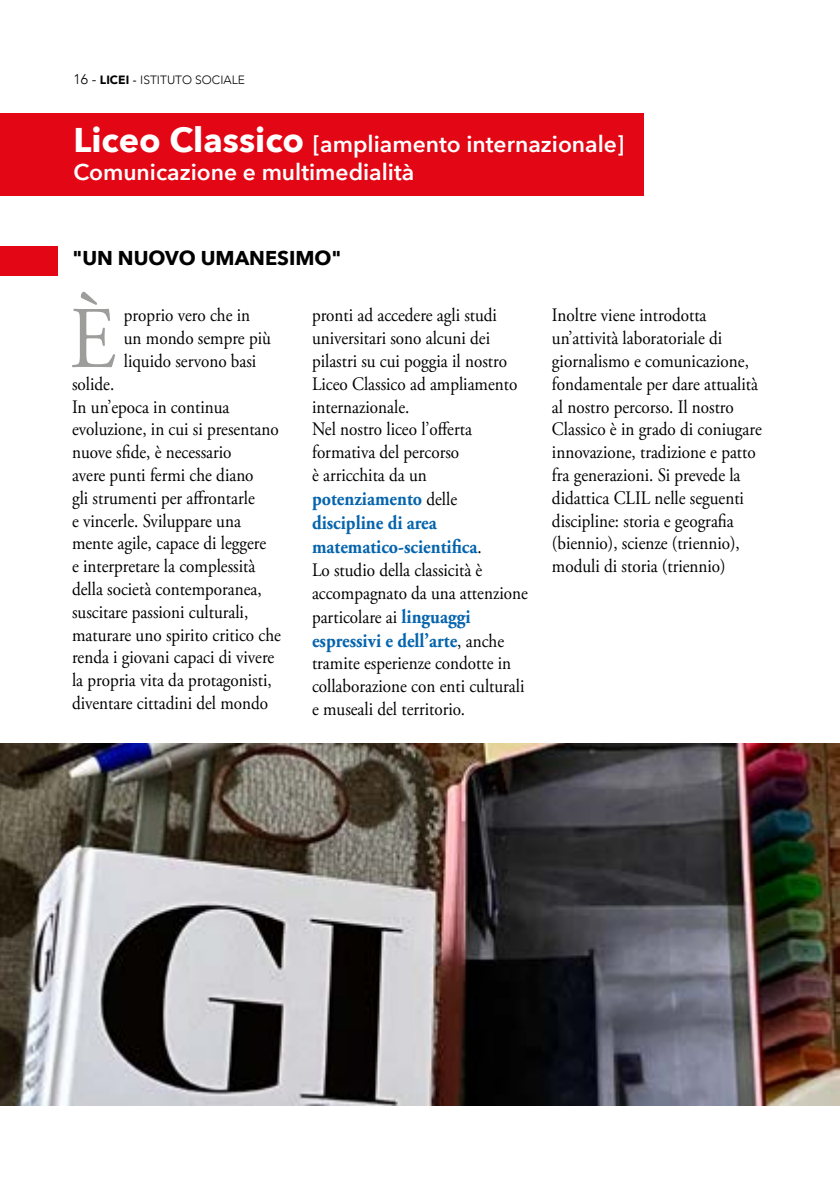
<style>
.page{position:relative;width:840px;height:1191px;background:#fff}
.page>*{position:absolute;margin:0;border:0;box-sizing:border-box;transform-origin:0 0}
.t1{font:87.8px "Adobe Garamond Pro";color:#9d9d9c;scale:.9 1}
.t2{font:600 22.8px/28.8px "Avenir Next";color:#fff}
.t3{font:700 20px/24px "Adobe Garamond Pro";color:#0564ad;scale:.9 1}
.t4{font:700 20px "Avenir Next";color:#000}
.t5{font:19px/22.8px "Adobe Garamond Pro";color:#000;scale:.9 1}
.t6{font:300 12px "Avenir";color:#000}
.s1{font-size:14px}
.s2{font-weight:900}
.s3{font-weight:500}
.s4{font-weight:700;font-size:34.2px}
.s5{font-weight:400;font-size:19px;color:#000}
.s6{font-weight:700;font-size:20px;color:#0564ad}
</style>
<div class="page">
<div style="left:0;top:113px;width:643px;height:83px;background:#e30614"></div>
<div style="left:0;top:246px;width:57px;height:30px;background:#e30614"></div>
<img style="left:0;top:743px;width:839px;height:362px">
<p class="t6" style="left:73px;top:72px;width:173px"><span class="s1">16 -</span> <span class="s2">LICEI</span> <span class="s3">-</span> ISTITUTO SOCIALE</p>
<p class="t2" style="left:73px;top:129px;width:552px"><span class="s4">Liceo Classico</span> [ampliamento internazionale]<br>Comunicazione e multimedialità</p>
<p class="t4" style="left:72px;top:241px;width:270px">"UN NUOVO UMANESIMO"</p>
<h1 class="t1" style="left:70px;top:286px;width:53px">È</h1>
<p class="t5" style="left:124px;top:304px;width:165px">proprio vero che in un mondo sempre più liquido servono basi</p>
<p class="t5" style="left:72px;top:373px;width:233px">solide.<br>In un’epoca in continua evoluzione, in cui si presentano nuove sfide, è necessario<br>avere punti fermi che diano<br>gli strumenti per affrontarle<br>e vincerle. Sviluppare una mente agile, capace di leggere<br>e interpretare la complessità della società contemporanea, suscitare passioni culturali, maturare uno spirito critico che renda i giovani capaci di vivere la propria vita da protagonisti, diventare cittadini del mondo</p>
<p class="t5" style="left:312px;top:304px;width:229px">pronti ad accedere agli studi universitari sono alcuni dei pilastri su cui poggia il nostro<br>Liceo Classico ad ampliamento internazionale.<br>Nel nostro liceo l’offerta formativa del percorso<br>è arricchita da un</p>
<p class="t3" style="left:312px;top:487px;width:190px">potenziamento <span class="s5">delle </span>discipline di area matematico-scientifica<span class="s5">.</span></p>
<p class="t5" style="left:312px;top:559px;width:241px;line-height:23.4px">Lo studio della classicità è accompagnato da una attenzione particolare ai <span class="s6">linguaggi</span></p>
<p class="t3" style="left:312px;top:628px;width:215px">espressivi e dell’arte<span class="s5">, anche</span></p>
<p class="t5" style="left:312px;top:652px;width:237px">tramite esperienze condotte in collaborazione con enti culturali e museali del territorio.</p>
<p class="t5" style="left:551px;top:304px;width:234px">Inoltre viene introdotta un’attività laboratoriale di giornalismo e comunicazione, fondamentale per dare attualità al nostro percorso. Il nostro<br>Classico è in grado di coniugare innovazione, tradizione e patto fra generazioni. Si prevede la didattica CLIL nelle seguenti discipline: storia e geografia (biennio), scienze (triennio), moduli di storia (triennio)</p>
</div>
